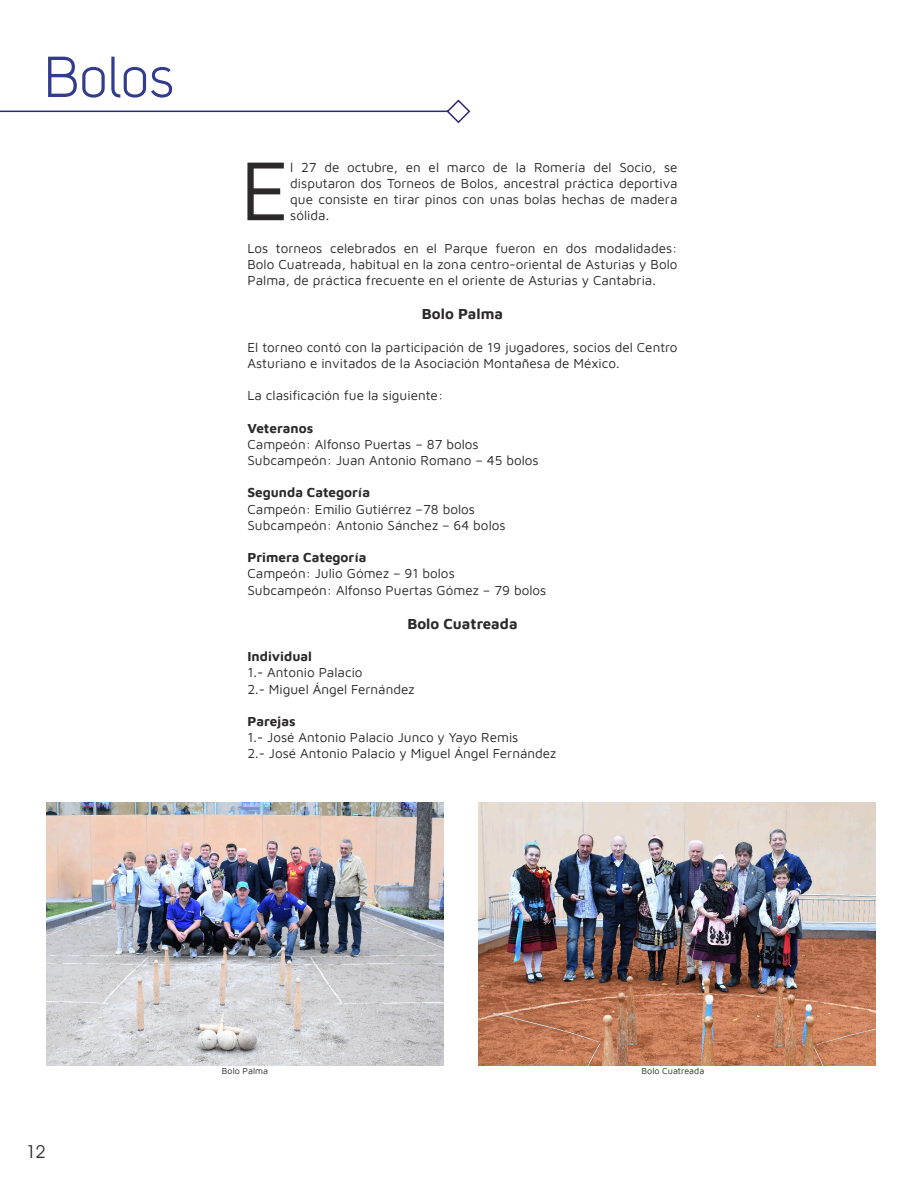
<style>
.page{position:relative;width:918px;height:1188px;background:#fff}
.page>*{position:absolute;margin:0;border:0;box-sizing:border-box;transform-origin:0 0}
.t1{font:86.4px "Maven Pro";color:#2b292a}
.t2{font:57px "Uni Sans";color:#333b8d}
.t3{font:18px "Avant Garde IT Cby BT";color:#2b292a}
.t4{font:700 15px "Maven Pro";color:#2b292a}
.t5{font:13.5px/16.2px "Maven Pro";color:#2b292a}
.t6{font:700 13.5px "Maven Pro";color:#2b292a}
.t7{font:9px "Maven Pro";color:#2b292a}
</style>
<div class="page">
<svg style="left:0;top:99px;width:471px;height:25px"></svg>
<img style="left:47px;top:802px;width:396px;height:264px">
<img style="left:478px;top:802px;width:397px;height:264px">
<h2 class="t2" style="left:44px;top:47px;width:132px">Bolos</h2>
<h1 class="t1" style="left:240px;top:155px;width:52px">E</h1>
<p class="t5" style="left:290px;top:160px;width:389px;text-align:justify">l 27 de octubre, en el marco de la Romería del Socio, se disputaron dos Torneos de Bolos, ancestral práctica deportiva que consiste en tirar pinos con unas bolas hechas de madera sólida.</p>
<p class="t5" style="left:247px;top:241px;width:432px;text-align:justify">Los torneos celebrados en el Parque fueron en dos modalidades:<br>Bolo Cuatreada, habitual en la zona centro-oriental de Asturias y Bolo Palma, de práctica frecuente en el oriente de Asturias y Cantabria.</p>
<p class="t4" style="left:422px;top:308px;width:83px">Bolo Palma</p>
<p class="t5" style="left:247px;top:340px;width:432px">El torneo contó con la participación de 19 jugadores, socios del Centro<br>Asturiano e invitados de la Asociación Montañesa de México.</p>
<p class="t5" style="left:247px;top:387px;width:197px">La clasificación fue la siguiente:</p>
<p class="t6" style="left:247px;top:423px;width:67px">Veteranos</p>
<p class="t5" style="left:247px;top:437px;width:293px">Campeón: Alfonso Puertas – 87 bolos<br>Subcampeón: Juan Antonio Romano – 45 bolos</p>
<p class="t6" style="left:247px;top:488px;width:124px">Segunda Categoría</p>
<p class="t5" style="left:247px;top:502px;width:260px">Campeón: Emilio Gutiérrez –78 bolos<br>Subcampeón: Antonio Sánchez – 64 bolos</p>
<p class="t6" style="left:247px;top:552px;width:121px">Primera Categoría</p>
<p class="t5" style="left:247px;top:567px;width:300px">Campeón: Julio Gómez – 91 bolos<br>Subcampeón: Alfonso Puertas Gómez – 79 bolos</p>
<p class="t4" style="left:407px;top:618px;width:112px">Bolo Cuatreada</p>
<p class="t6" style="left:247px;top:651px;width:66px">Individual</p>
<p class="t5" style="left:247px;top:666px;width:169px">1.- Antonio Palacio<br>2.- Miguel Ángel Fernández</p>
<p class="t6" style="left:247px;top:716px;width:50px">Parejas</p>
<p class="t5" style="left:247px;top:730px;width:310px">1.- José Antonio Palacio Junco y Yayo Remis<br>2.- José Antonio Palacio y Miguel Ángel Fernández</p>
<h3 class="t3" style="left:26px;top:1141px;width:21px">12</h3>
<p class="t7" style="left:222px;top:1065px;width:48px">Bolo Palma</p>
<p class="t7" style="left:642px;top:1065px;width:64px">Bolo Cuatreada</p>
</div>
